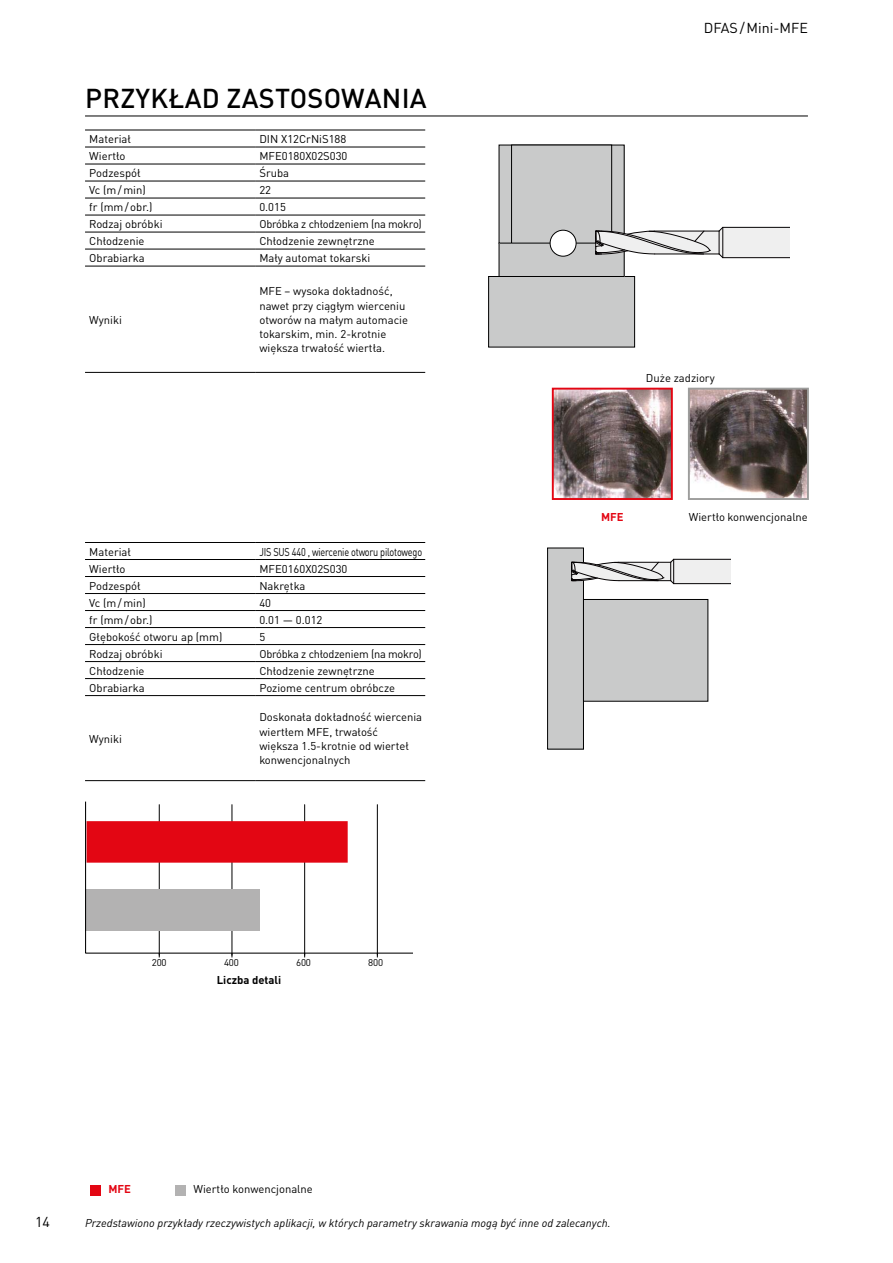
<style>
.page{position:relative;width:893px;height:1263px;background:#fff}
.page>*{position:absolute;margin:0;border:0;box-sizing:border-box;transform-origin:0 0}
.MHG_Subline_18_24pt{font:500 27px "DIN Pro";letter-spacing:.01em;color:#000}
.t1{font:14.25px "DIN Pro";color:#000}
.MHG_Table_left_align{font:11.25px/14.2px "DIN Pro";color:#000}
.MHG_Copytext_Small_7{font:italic 11.25px "DIN Pro";color:#000}
.MHG_Table_left_align-2{font:11.25px "DIN Pro";letter-spacing:-.02em;color:#000}
.MHG_Table_left_align-3{font:11.25px "DIN Pro";letter-spacing:-.02em;color:#000;scale:.81 1}
.MHG_Table_center_ali{font:11.25px "DIN Pro";color:#000}
.MHG_Table_center_ali-2{font:700 11.25px "DIN Pro";color:#000}
.MHG_Table_center_ali-3{font:700 11.25px "DIN Pro";color:#e30613}
.MHG_Table_left_align-4{font:700 11.25px "DIN Pro";color:#e30613}
.t2{font:9.75px "DIN Pro";letter-spacing:-.025em;color:#000}
</style>
<div class="page">
<hr style="left:85px;top:147px;width:170px;height:1px;background:#000">
<hr style="left:255px;top:147px;width:170px;height:1px;background:#000">
<hr style="left:85px;top:164px;width:170px;height:1px;background:#000">
<hr style="left:255px;top:164px;width:170px;height:1px;background:#000">
<hr style="left:85px;top:181px;width:170px;height:1px;background:#000">
<hr style="left:255px;top:181px;width:170px;height:1px;background:#000">
<hr style="left:85px;top:198px;width:170px;height:1px;background:#000">
<hr style="left:255px;top:198px;width:170px;height:1px;background:#000">
<hr style="left:85px;top:215px;width:170px;height:1px;background:#000">
<hr style="left:255px;top:215px;width:170px;height:1px;background:#000">
<hr style="left:85px;top:232px;width:170px;height:1px;background:#000">
<hr style="left:255px;top:232px;width:170px;height:1px;background:#000">
<hr style="left:85px;top:249px;width:170px;height:1px;background:#000">
<hr style="left:255px;top:249px;width:170px;height:1px;background:#000">
<hr style="left:85px;top:266px;width:170px;height:1px;background:#000">
<hr style="left:255px;top:266px;width:170px;height:1px;background:#000">
<hr style="left:85px;top:130px;width:170px;height:1px;background:#000">
<hr style="left:255px;top:130px;width:170px;height:1px;background:#000">
<hr style="left:85px;top:372px;width:170px;height:1px;background:#000">
<hr style="left:255px;top:372px;width:170px;height:1px;background:#000">
<hr style="left:85px;top:559px;width:170px;height:1px;background:#000">
<hr style="left:255px;top:559px;width:170px;height:1px;background:#000">
<hr style="left:85px;top:576px;width:170px;height:1px;background:#000">
<hr style="left:255px;top:576px;width:170px;height:1px;background:#000">
<hr style="left:85px;top:593px;width:170px;height:1px;background:#000">
<hr style="left:255px;top:593px;width:170px;height:1px;background:#000">
<hr style="left:85px;top:610px;width:170px;height:1px;background:#000">
<hr style="left:255px;top:610px;width:170px;height:1px;background:#000">
<hr style="left:85px;top:627px;width:170px;height:1px;background:#000">
<hr style="left:255px;top:627px;width:170px;height:1px;background:#000">
<hr style="left:85px;top:644px;width:170px;height:1px;background:#000">
<hr style="left:255px;top:644px;width:170px;height:1px;background:#000">
<hr style="left:85px;top:661px;width:170px;height:1px;background:#000">
<hr style="left:255px;top:661px;width:170px;height:1px;background:#000">
<hr style="left:85px;top:678px;width:170px;height:1px;background:#000">
<hr style="left:255px;top:678px;width:170px;height:1px;background:#000">
<hr style="left:85px;top:695px;width:170px;height:1px;background:#000">
<hr style="left:255px;top:695px;width:170px;height:1px;background:#000">
<hr style="left:85px;top:542px;width:170px;height:1px;background:#000">
<hr style="left:255px;top:542px;width:170px;height:1px;background:#000">
<hr style="left:85px;top:780px;width:170px;height:1px;background:#000">
<hr style="left:255px;top:780px;width:170px;height:1px;background:#000">
<div style="left:90px;top:1185px;width:11px;height:11px;background:#e30613"></div>
<div style="left:176px;top:1185px;width:10px;height:11px;background:#b3b2b2"></div>
<img style="left:555px;top:391px;width:115px;height:106px">
<div style="left:552px;top:388px;width:121px;height:112px;border:2px solid #e30613"></div>
<img style="left:691px;top:391px;width:115px;height:106px">
<div style="left:688px;top:388px;width:121px;height:112px;border:2px solid #9d9d9c"></div>
<hr style="left:159px;top:805px;width:1px;height:150px;background:#000">
<hr style="left:377px;top:805px;width:1px;height:150px;background:#000">
<hr style="left:232px;top:805px;width:1px;height:150px;background:#000">
<hr style="left:304px;top:805px;width:1px;height:150px;background:#000">
<svg style="left:85px;top:801px;width:328px;height:153px"></svg>
<div style="left:489px;top:276px;width:146px;height:71px;background:#c9caca"></div>
<div style="left:488px;top:276px;width:147px;height:71px;border:1px solid #000"></div>
<div style="left:499px;top:243px;width:125px;height:33px;background:#c9caca"></div>
<div style="left:499px;top:243px;width:125px;height:34px;border:1px solid #000"></div>
<div style="left:499px;top:145px;width:125px;height:98px;background:#c9caca"></div>
<div style="left:511px;top:145px;width:101px;height:98px;border:1px solid #000"></div>
<svg style="left:595px;top:226px;width:195px;height:32px"></svg>
<div style="left:550px;top:230px;width:26px;height:26px;background:#fff;border-radius:50%"></div>
<div style="left:550px;top:230px;width:26px;height:26px;border:1px solid #000;border-radius:50%"></div>
<div style="left:548px;top:548px;width:35px;height:201px;background:#c9caca"></div>
<div style="left:547px;top:548px;width:37px;height:201px;border:1px solid #000"></div>
<div style="left:583px;top:599px;width:125px;height:102px;background:#c9caca"></div>
<div style="left:583px;top:599px;width:125px;height:102px;border:1px solid #000"></div>
<svg style="left:571px;top:558px;width:160px;height:26px"></svg>
<hr style="left:85px;top:116px;width:723px;height:1px;background:#000">
<p class="MHG_Subline_18_24pt" style="left:85px;top:77px;width:343px">PRZYKŁAD ZASTOSOWANIA</p>
<p class="MHG_Table_left_align" style="left:89px;top:131px;width:43px">Materiał</p>
<p class="MHG_Table_left_align" style="left:89px;top:148px;width:38px">Wiertło</p>
<p class="MHG_Table_left_align" style="left:89px;top:165px;width:53px">Podzespół</p>
<p class="MHG_Table_left_align" style="left:259px;top:165px;width:31px">Śruba</p>
<p class="MHG_Table_left_align" style="left:89px;top:182px;width:58px">Vc (m/min)</p>
<p class="MHG_Table_left_align" style="left:89px;top:199px;width:65px">fr (mm/obr.)</p>
<p class="MHG_Table_left_align" style="left:89px;top:216px;width:75px">Rodzaj obróbki</p>
<p class="MHG_Table_left_align-2" style="left:259px;top:215px;width:164px">Obróbka z chłodzeniem (na mokro)</p>
<p class="MHG_Table_left_align" style="left:89px;top:233px;width:57px">Chłodzenie</p>
<p class="MHG_Table_left_align" style="left:259px;top:233px;width:117px">Chłodzenie zewnętrzne</p>
<p class="MHG_Table_left_align" style="left:89px;top:250px;width:57px">Obrabiarka</p>
<p class="MHG_Table_left_align" style="left:259px;top:250px;width:112px">Mały automat tokarski</p>
<p class="MHG_Table_left_align" style="left:259px;top:131px;width:88px">DIN X12CrNiS188</p>
<p class="MHG_Table_left_align" style="left:259px;top:148px;width:90px">MFE0180X02S030</p>
<p class="MHG_Table_left_align" style="left:259px;top:182px;width:13px">22</p>
<p class="MHG_Table_left_align" style="left:259px;top:199px;width:28px">0.015</p>
<p class="MHG_Table_left_align" style="left:89px;top:311px;width:34px">Wyniki</p>
<p class="MHG_Table_left_align" style="left:259px;top:283px;width:150px">MFE – wysoka dokładność, nawet przy ciągłym wierceniu otworów na małym automacie tokarskim, min. 2-krotnie większa trwałość wiertła.</p>
<p class="MHG_Table_left_align" style="left:89px;top:543px;width:43px">Materiał</p>
<p class="MHG_Table_left_align-3" style="left:259px;top:543px;width:202px">JIS SUS 440 , wiercenie otworu pilotowego</p>
<p class="MHG_Table_left_align" style="left:89px;top:560px;width:38px">Wiertło</p>
<p class="MHG_Table_left_align" style="left:89px;top:577px;width:53px">Podzespół</p>
<p class="MHG_Table_left_align" style="left:259px;top:577px;width:48px">Nakrętka</p>
<p class="MHG_Table_left_align" style="left:89px;top:594px;width:58px">Vc (m/min)</p>
<p class="MHG_Table_left_align" style="left:89px;top:611px;width:65px">fr (mm/obr.)</p>
<p class="MHG_Table_left_align" style="left:89px;top:628px;width:135px">Głębokość otworu ap (mm)</p>
<p class="MHG_Table_left_align" style="left:89px;top:645px;width:75px">Rodzaj obróbki</p>
<p class="MHG_Table_left_align-2" style="left:259px;top:645px;width:164px">Obróbka z chłodzeniem (na mokro)</p>
<p class="MHG_Table_left_align" style="left:89px;top:662px;width:57px">Chłodzenie</p>
<p class="MHG_Table_left_align" style="left:259px;top:662px;width:117px">Chłodzenie zewnętrzne</p>
<p class="MHG_Table_left_align" style="left:89px;top:679px;width:57px">Obrabiarka</p>
<p class="MHG_Table_left_align" style="left:259px;top:679px;width:137px">Poziome centrum obróbcze</p>
<p class="MHG_Table_left_align" style="left:259px;top:560px;width:90px">MFE0160X02S030</p>
<p class="MHG_Table_left_align" style="left:259px;top:594px;width:13px">40</p>
<p class="MHG_Table_left_align" style="left:259px;top:611px;width:65px">0.01 — 0.012</p>
<p class="MHG_Table_left_align" style="left:259px;top:628px;width:7px">5</p>
<p class="MHG_Table_left_align" style="left:89px;top:730px;width:34px">Wyniki</p>
<p class="MHG_Table_left_align" style="left:259px;top:709px;width:164px">Doskonała dokładność wiercenia wiertłem MFE, trwałość<br>większa 1.5-krotnie od wierteł konwencjonalnych</p>
<p class="t2" style="left:152px;top:955px;width:16px">200</p>
<p class="t2" style="left:224px;top:955px;width:16px">400</p>
<p class="t2" style="left:296px;top:955px;width:16px">600</p>
<p class="t2" style="left:368px;top:955px;width:16px">800</p>
<p class="MHG_Table_center_ali-2" style="left:217px;top:971px;width:66px">Liczba detali</p>
<p class="t1" style="left:704px;top:17px;width:106px">DFAS/Mini-MFE</p>
<p class="MHG_Table_center_ali" style="left:646px;top:369px;width:70px">Duże zadziory</p>
<p class="MHG_Table_center_ali-3" style="left:601px;top:507px;width:24px">MFE</p>
<p class="MHG_Table_center_ali" style="left:689px;top:508px;width:121px">Wiertło konwencjonalne</p>
<p class="t1" style="left:35px;top:1210px;width:16px">14</p>
<p class="MHG_Table_left_align-4" style="left:108px;top:1180px;width:24px">MFE</p>
<p class="MHG_Table_left_align" style="left:193px;top:1181px;width:121px">Wiertło konwencjonalne</p>
<p class="MHG_Copytext_Small_7" style="left:85px;top:1214px;width:527px">Przedstawiono przykłady rzeczywistych aplikacji, w których parametry skrawania mogą być inne od zalecanych.</p>
</div>
